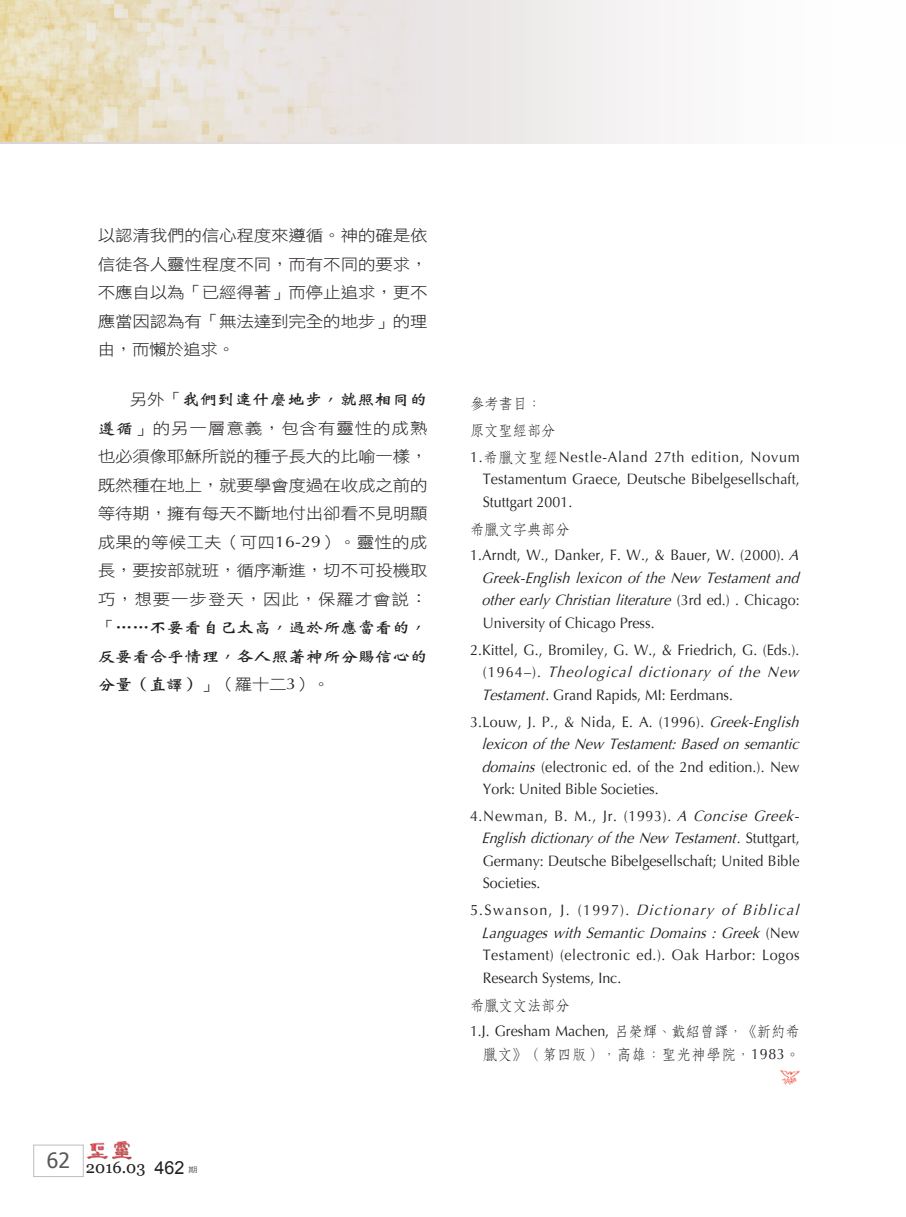
<style>
.page{position:relative;width:906px;height:1217px;background:#fff}
.page>*{position:absolute;margin:0;border:0;box-sizing:border-box;transform-origin:0 0}
.t1{font:16.5px "Georgia";color:#231f20}
.t2{font:15.75px/28.5px "DF Hei W3 WIN BF";letter-spacing:-.01em;color:#231f20;text-align:justify;scale:1.11 1}
.備註{font:15px/22.5px "Optima";letter-spacing:.005em;color:#231f20;scale:.95 1}
.備註-2{font:15px/22.5px "Optima";letter-spacing:.035em;color:#231f20;scale:.95 1}
.備註-3{font:15px/22.5px "DF Fang Song W4 WIN BF";letter-spacing:.045em;color:#231f20;text-align:right;scale:.95 1}
.備註-4{font:15px "DF Fang Song W4 WIN BF";color:#231f20;scale:.95 1}
.t3{font:7.5px "DF Hei W5 WIN BF";color:#57585a;scale:1.25 1}
.s1{font-family:"DF Wei Bei W7 WIN BF"}
.s2{font-family:"Optima"}
.s3{font-family:"DF Fang Song W4 WIN BF"}
.s4{font-style:italic}
.s5{font-family:"Arial";font-size:18px}
</style>
<div class="page">
<div style="left:33px;top:1144px;width:50px;height:32px;border:1px solid #bcbdc0"></div>
<img style="left:87px;top:1141px;width:44px;height:17px">
<img style="left:780px;top:1070px;width:19px;height:13px">
<div style="left:1px;top:0;width:904px;height:143px;background:linear-gradient(to bottom,#f7f6f6,#f7f6f6)"></div>
<img style="left:0;top:0;width:501px;height:142px">
<p class="t2" style="left:98px;top:221px;width:298px">以認清我們的信心程度來遵循。神的確是依信徒各人靈性程度不同，而有不同的要求，不應自以為「已經得著」而停止追求，更不應當因認為有「無法達到完全的地步」的理由，而懶於追求。</p>
<p class="t2" style="left:98px;top:385px;width:298px;text-indent:32px">另外「<span class="s1">我們到達什麼地步，就照相同的遵循</span>」的另一層意義，包含有靈性的成熟也必須像耶穌所說的種子長大的比喻一樣，既然種在地上，就要學會度過在收成之前的等待期，擁有每天不斷地付出卻看不見明顯成果的等候工夫（可四<span class="s2">16-29</span>）。靈性的成長，要按部就班，循序漸進，切不可投機取巧，想要一步登天，因此，保羅才會說：「<span class="s1">……不要看自己太高，過於所應當看的，反要看合乎情理，各人照著神所分賜信心的分量（直譯）</span>」（羅十二<span class="s2">3</span>）。</p>
<p class="備註-4" style="left:470px;top:396px;width:76px">參考書目：</p>
<p class="備註-4" style="left:470px;top:423px;width:91px">原文聖經部分</p>
<p class="備註" style="left:483px;top:445px;width:335px;text-align:justify;text-indent:-13px">1.<span class="s3">希臘文聖經</span>Nestle-Aland 27th edition, Novum Testamentum Graece, Deutsche Bibelgesellschaft, Stuttgart 2001.</p>
<p class="備註-4" style="left:470px;top:521px;width:106px">希臘文字典部分</p>
<p class="備註" style="left:481px;top:544px;width:341px;text-indent:-12px">1.Arndt, W., Danker, F. W., &amp; Bauer, W. (2000). <span class="s4">A Greek-English lexicon of the New Testament and other early Christian literature</span> ( 3 r d e d . ) . C h i c a g o :<br>University of Chicago Press.</p>
<p class="備註" style="left:481px;top:638px;width:340px;text-indent:-12px">2.Kittel, G., Bromiley, G. W., &amp; Friedrich, G. (Eds.). ( 1 9 6 4 – ) . <span class="s4">Theological dictionary of the New<br>Testament</span>. Grand Rapids, MI: Eerdmans.</p>
<p class="備註" style="left:481px;top:710px;width:341px;text-indent:-12px">3.Louw, J. P., &amp; Nida, E. A. (1996). <span class="s4">Greek-English lexicon of the New Testament: Based on semantic domains</span>(electronic ed. of the 2nd edition.). New York: United Bible Societies.</p>
<p class="備註" style="left:481px;top:804px;width:340px;text-indent:-12px">4.Newman, B. M., Jr. (1993). <span class="s4">AConciseGreek-English dictionary of the New Testament</span>. S t u t t g a r t , Germany: Deutsche Bibelgesellschaft; United Bible Societies.</p>
<p class="備註-2" style="left:481px;top:898px;width:340px;text-indent:-12px">5.Swanson, J. (1997). <span class="s4">DictionaryofBiblical Languages with Semantic Domains : Greek</span> ( N e w Testament) (electronic ed.). Oak Harbor: Logos Research Systems, Inc.</p>
<p class="備註-4" style="left:470px;top:997px;width:106px">希臘文文法部分</p>
<p class="備註-3" style="left:470px;top:1020px;width:348px"><span class="s2">1.J. Gresham Machen,</span> 呂榮輝、戴紹曾譯，《新約希臘文》（第四版），高雄：聖光神學院，<span class="s2">1983</span>。</p>
<p class="t1" style="left:47px;top:1156px;width:139px"><sup>62</sup> 2016.03 <span class="s5">462</span></p>
<p class="t3" style="left:188px;top:1165px;width:9px">期</p>
</div>
